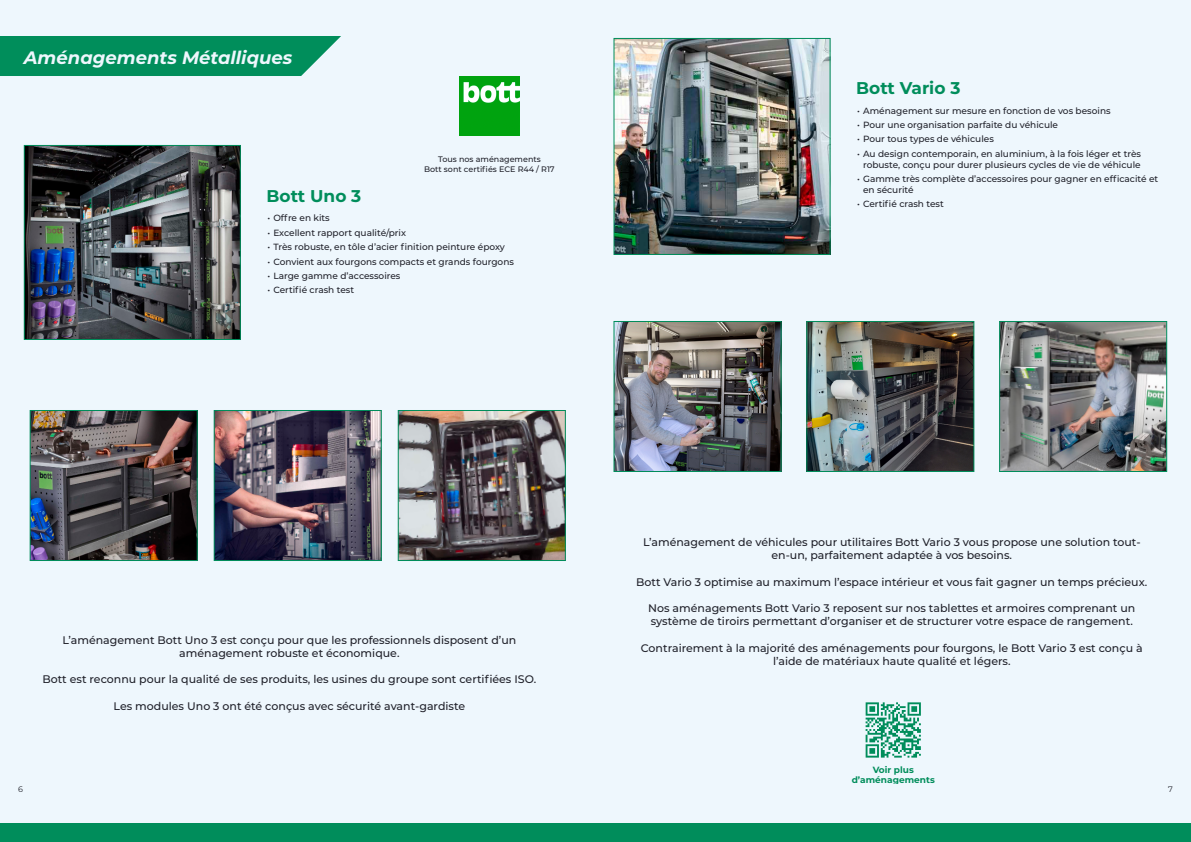
<style>
.page{position:relative;width:1191px;height:842px;background:#eef7fd}
.page>*{position:absolute;margin:0;border:0;box-sizing:border-box;transform-origin:0 0}
.t1{font:italic 700 18px "Montserrat";color:#eef7fd}
.t2{font:700 17px "Montserrat";color:#008d5b}
.t3{font:500 11px/13.2px "Montserrat";color:#20212a;text-align:center}
.t4{font:500 9px/10.8px "Montserrat";color:#20212a;text-align:right}
.t5{font:700 9px/10.8px "Montserrat";color:#008d5b;text-align:center}
.t6{font:500 8px/9.6px "Montserrat";color:#20212a;text-align:center}
.t7{font:8px "Montserrat";color:#20212a}
</style>
<div class="page">
<div style="left:0;top:36px;width:341px;height:40px;background:#008e5b"></div>
<div style="left:0;top:824px;width:1191px;height:18px;background:#008d5b"></div>
<img style="left:32px;top:412px;width:164px;height:147px">
<div style="left:30px;top:410px;width:168px;height:151px;border:1px solid #008d5b"></div>
<img style="left:216px;top:412px;width:164px;height:147px">
<div style="left:214px;top:410px;width:168px;height:151px;border:1px solid #008d5b"></div>
<img style="left:400px;top:412px;width:164px;height:147px">
<div style="left:398px;top:410px;width:168px;height:151px;border:1px solid #008d5b"></div>
<img style="left:615px;top:323px;width:164px;height:147px">
<div style="left:613px;top:321px;width:168px;height:151px;border:1px solid #008d5b"></div>
<img style="left:808px;top:323px;width:164px;height:147px">
<div style="left:806px;top:321px;width:168px;height:151px;border:1px solid #008d5b"></div>
<img style="left:1001px;top:323px;width:164px;height:147px">
<div style="left:999px;top:321px;width:168px;height:151px;border:1px solid #008d5b"></div>
<img style="left:615px;top:40px;width:213px;height:213px">
<div style="left:613px;top:38px;width:217px;height:217px;border:1px solid #008d5b"></div>
<img style="left:26px;top:147px;width:213px;height:191px">
<div style="left:24px;top:145px;width:217px;height:195px;border:1px solid #008d5b"></div>
<svg style="left:865px;top:702px;width:56px;height:56px"></svg>
<img style="left:460px;top:77px;width:59px;height:59px">
<h1 class="t1" style="left:24px;top:45px;width:270px">Aménagements Métalliques</h1>
<h2 class="t2" style="left:266px;top:184px;width:96px">Bott Uno 3</h2>
<p class="t6" style="left:424px;top:154px;width:132px">Tous nos aménagements<br>Bott sont certifiés ECE R44 / R17</p>
<p class="t4" style="left:267px;top:212px;width:64px">• Offre en kits</p>
<p class="t4" style="left:267px;top:227px;width:140px">• Excellent rapport qualité/prix</p>
<p class="t4" style="left:267px;top:241px;width:239px">• Très robuste, en tôle d’acier finition peinture époxy</p>
<p class="t4" style="left:267px;top:256px;width:248px">• Convient aux fourgons compacts et grands fourgons</p>
<p class="t4" style="left:267px;top:270px;width:135px">• Large gamme d’accessoires</p>
<p class="t4" style="left:267px;top:284px;width:88px">• Certifié crash test</p>
<h2 class="t2" style="left:856px;top:76px;width:106px">Bott Vario 3</h2>
<p class="t4" style="left:857px;top:105px;width:255px">• Aménagement sur mesure en fonction de vos besoins</p>
<p class="t4" style="left:857px;top:119px;width:202px">• Pour une organisation parfaite du véhicule</p>
<p class="t4" style="left:857px;top:133px;width:138px">• Pour tous types de véhicules</p>
<p class="t4" style="left:857px;top:148px;width:285px">• Au design contemporain, en aluminium, à la fois léger et très robuste, conçu pour durer plusieurs cycles de vie de véhicule</p>
<p class="t4" style="left:863px;top:173px;width:297px;text-align:left;text-indent:-6px">• Gamme très complète d’accessoires pour gagner en efficacité et en sécurité</p>
<p class="t4" style="left:857px;top:198px;width:88px">• Certifié crash test</p>
<p class="t3" style="left:62px;top:633px;width:455px">L’aménagement Bott Uno 3 est conçu pour que les professionnels disposent d’un aménagement robuste et économique.</p>
<p class="t3" style="left:43px;top:672px;width:495px">Bott est reconnu pour la qualité de ses produits, les usines du groupe sont certifiées ISO.</p>
<p class="t3" style="left:114px;top:699px;width:353px">Les modules Uno 3 ont été conçus avec sécurité avant-gardiste</p>
<p class="t3" style="left:643px;top:535px;width:499px">L’aménagement de véhicules pour utilitaires Bott Vario 3 vous propose une solution tout&shy;en-un, parfaitement adaptée à vos besoins.</p>
<p class="t3" style="left:636px;top:575px;width:512px">Bott Vario 3 optimise au maximum l’espace intérieur et vous fait gagner un temps précieux.</p>
<p class="t3" style="left:648px;top:601px;width:489px;text-align:left">Nos aménagements Bott Vario 3 reposent sur nos tablettes et armoires comprenant un système de tiroirs permettant d’organiser et de structurer votre espace de rangement.</p>
<p class="t3" style="left:641px;top:641px;width:503px">Contrairement à la majorité des aménagements pour fourgons, le Bott Vario 3 est conçu à l’aide de matériaux haute qualité et légers.</p>
<p class="t5" style="left:851px;top:763px;width:85px">Voir plus d’aménagements</p>
<p class="t7" style="left:18px;top:784px;width:6px">6</p>
<p class="t7" style="left:1168px;top:784px;width:6px">7</p>
</div>
